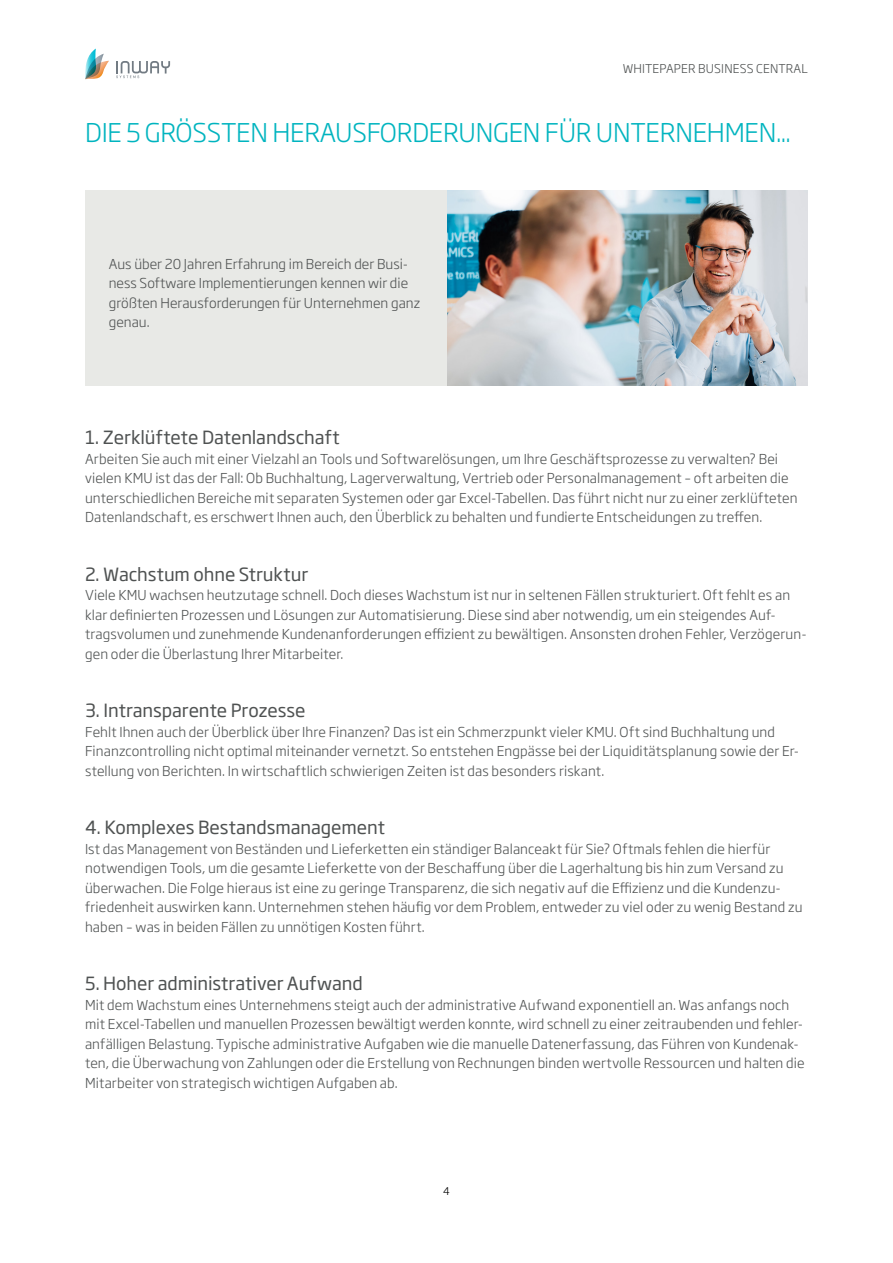
<style>
.page{position:relative;width:893px;height:1263px;background:#fff}
.page>*{position:absolute;margin:0;border:0;box-sizing:border-box;transform-origin:0 0}
.t1{font:300 25.5px "Soho Gothic Pro";letter-spacing:-.01em;color:#00b4bf}
.t2{font:18px "Soho Gothic Pro";letter-spacing:-.005em;color:#4f5252}
.t3{font:300 13.5px/19.5px "Soho Gothic Pro";letter-spacing:.005em;color:#4f5252}
.t4{font:300 12px "Soho Gothic Pro";letter-spacing:.015em;color:#4f5252}
.t5{font:300 10.5px "Soho Gothic Pro";color:#000}
</style>
<div class="page">
<svg style="left:116px;top:61px;width:54px;height:17px"></svg>
<svg style="left:85px;top:49px;width:24px;height:30px"></svg>
<img style="left:446px;top:191px;width:362px;height:195px">
<div style="left:85px;top:190px;width:361px;height:196px;background:#e8e9e6"></div>
<p class="t4" style="left:623px;top:60px;width:187px">WHITEPAPER BUSINESS CENTRAL</p>
<h1 class="t1" style="left:85px;top:112px;width:707px">DIE 5 GRÖSSTEN HERAUSFORDERUNGEN FÜR UNTERNEHMEN...</h1>
<p class="t3" style="left:109px;top:253px;width:313px">Aus über 20 Jahren Erfahrung im Bereich der Busi&shy;ness Software Implementierungen kennen wir die größten Herausforderungen für Unternehmen ganz genau.</p>
<h2 class="t2" style="left:85px;top:423px;width:256px">1. Zerklüftete Datenlandschaft</h2>
<p class="t3" style="left:85px;top:448px;width:714px">Arbeiten Sie auch mit einer Vielzahl an Tools und Softwarelösungen, um Ihre Geschäftsprozesse zu verwalten? Bei vielen KMU ist das der Fall: Ob Buchhaltung, Lagerverwaltung, Vertrieb oder Personalmanagement – oft arbeiten die unterschiedlichen Bereiche mit separaten Systemen oder gar Excel-Tabellen. Das führt nicht nur zu einer zerklüfteten Datenlandschaft, es erschwert Ihnen auch, den Überblick zu behalten und fundierte Entscheidungen zu treffen.</p>
<h2 class="t2" style="left:85px;top:560px;width:225px">2. Wachstum ohne Struktur</h2>
<p class="t3" style="left:85px;top:584px;width:723px">Viele KMU wachsen heutzutage schnell. Doch dieses Wachstum ist nur in seltenen Fällen strukturiert. Oft fehlt es an klar definierten Prozessen und Lösungen zur Automatisierung. Diese sind aber notwendig, um ein steigendes Auf&shy;tragsvolumen und zunehmende Kundenanforderungen effizient zu bewältigen. Ansonsten drohen Fehler, Verzögerun&shy;gen oder die Überlastung Ihrer Mitarbeiter.</p>
<h2 class="t2" style="left:85px;top:696px;width:222px">3. Intransparente Prozesse</h2>
<p class="t3" style="left:85px;top:721px;width:715px">Fehlt Ihnen auch der Überblick über Ihre Finanzen? Das ist ein Schmerzpunkt vieler KMU. Oft sind Buchhaltung und<br>Finanzcontrolling nicht optimal miteinander vernetzt. So entstehen Engpässe bei der Liquiditätsplanung sowie der Er&shy;stellung von Berichten. In wirtschaftlich schwierigen Zeiten ist das besonders riskant.</p>
<h2 class="t2" style="left:85px;top:813px;width:302px">4. Komplexes Bestandsmanagement</h2>
<p class="t3" style="left:85px;top:838px;width:719px">Ist das Management von Beständen und Lieferketten ein ständiger Balanceakt für Sie? Oftmals fehlen die hierfür notwendigen Tools, um die gesamte Lieferkette von der Beschaffung über die Lagerhaltung bis hin zum Versand zu überwachen. Die Folge hieraus ist eine zu geringe Transparenz, die sich negativ auf die Effizienz und die Kundenzu&shy;friedenheit auswirken kann. Unternehmen stehen häufig vor dem Problem, entweder zu viel oder zu wenig Bestand zu haben – was in beiden Fällen zu unnötigen Kosten führt.</p>
<h2 class="t2" style="left:85px;top:969px;width:279px">5. Hoher administrativer Aufwand</h2>
<p class="t3" style="left:85px;top:994px;width:721px">Mit dem Wachstum eines Unternehmens steigt auch der administrative Aufwand exponentiell an. Was anfangs noch mit Excel-Tabellen und manuellen Prozessen bewältigt werden konnte, wird schnell zu einer zeitraubenden und fehler&shy;anfälligen Belastung. Typische administrative Aufgaben wie die manuelle Datenerfassung, das Führen von Kundenak&shy;ten, die Überwachung von Zahlungen oder die Erstellung von Rechnungen binden wertvolle Ressourcen und halten die Mitarbeiter von strategisch wichtigen Aufgaben ab.</p>
<p class="t5" style="left:443px;top:1183px;width:8px">4</p>
</div>
